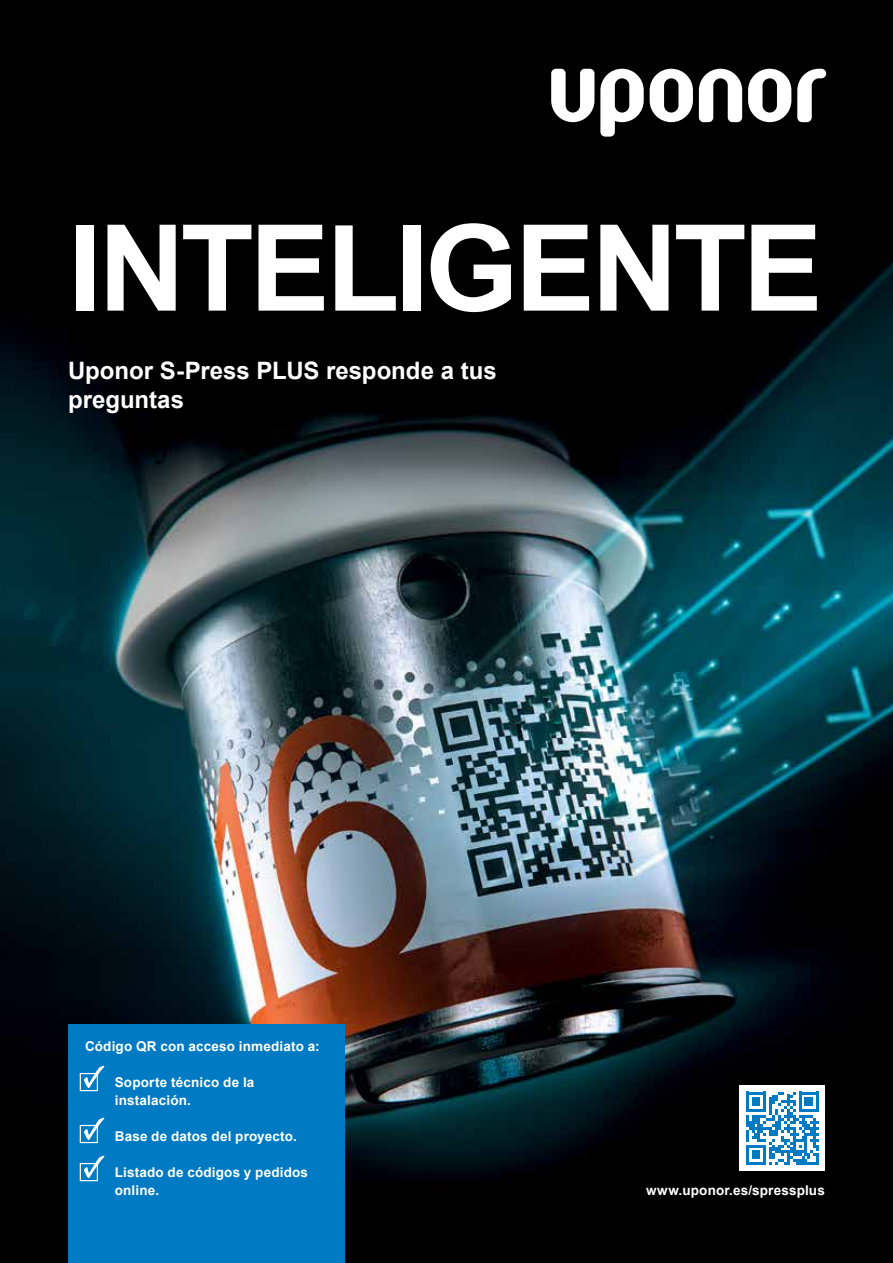
<style>
.page{position:relative;width:893px;height:1263px;background:#fff}
.page>*{position:absolute;margin:0;border:0;box-sizing:border-box;transform-origin:0 0}
.t1{font:700 120px "Arial";letter-spacing:-.035em;color:#fff}
.t2{font:700 24px/28.5px "Arial";color:#fff}
.t3{font:700 13.5px/18px "Arial";letter-spacing:.015em;color:#fff}
</style>
<div class="page">
<img style="left:0;top:0;width:893px;height:1263px">
<div style="left:68px;top:1024px;width:276px;height:239px;background:#007ac2"></div>
<svg style="left:551px;top:69px;width:43px;height:53px"></svg>
<svg style="left:797px;top:69px;width:29px;height:53px"></svg>
<svg style="left:699px;top:69px;width:43px;height:53px"></svg>
<svg style="left:600px;top:69px;width:44px;height:68px"></svg>
<svg style="left:748px;top:69px;width:43px;height:53px"></svg>
<svg style="left:650px;top:69px;width:43px;height:53px"></svg>
<svg style="left:84px;top:1065px;width:21px;height:23px"></svg>
<div style="left:80px;top:1073px;width:18px;height:18px;border:1px solid #fff"></div>
<svg style="left:83px;top:1117px;width:22px;height:23px"></svg>
<div style="left:80px;top:1125px;width:18px;height:18px;border:1px solid #fff"></div>
<svg style="left:84px;top:1155px;width:21px;height:23px"></svg>
<div style="left:80px;top:1163px;width:18px;height:18px;border:1px solid #fff"></div>
<div style="left:740px;top:1086px;width:85px;height:85px;background:#fff"></div>
<svg style="left:746px;top:1092px;width:73px;height:73px"></svg>
<h1 class="t1" style="left:68px;top:184px;width:756px">INTELIGENTE</h1>
<h2 class="t2" style="left:68px;top:357px;width:430px">Uponor S-Press PLUS responde a tus preguntas</h2>
<p class="t3" style="left:85px;top:1037px;width:236px">Código QR con acceso inmediato a:</p>
<p class="t3" style="left:115px;top:1073px;width:141px">Soporte técnico de la instalación.</p>
<p class="t3" style="left:115px;top:1127px;width:184px">Base de datos del proyecto.</p>
<p class="t3" style="left:115px;top:1163px;width:195px">Listado de códigos y pedidos online.</p>
<p class="t3" style="left:646px;top:1181px;width:180px">www.uponor.es/spressplus</p>
</div>
